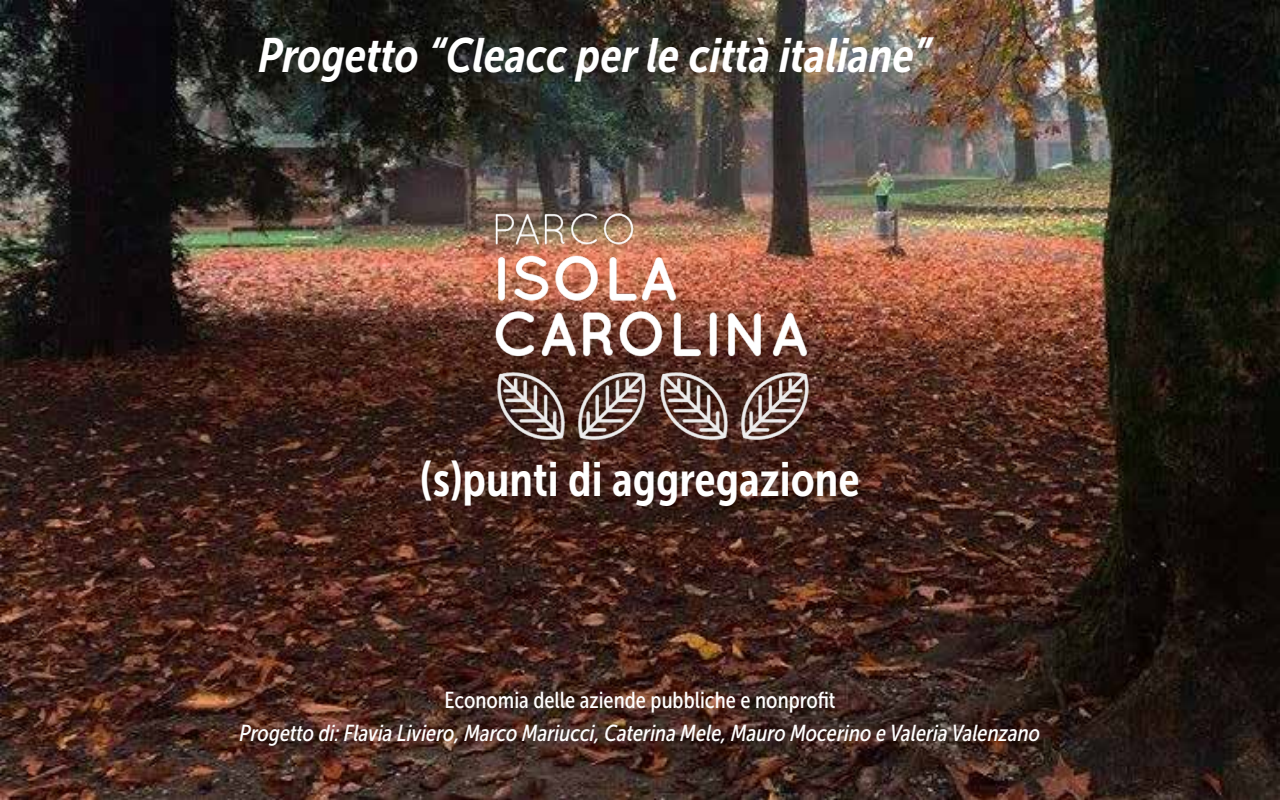
<style>
.page{position:relative;width:1280px;height:800px;background:#fff}
.page>*{position:absolute;margin:0;border:0;box-sizing:border-box;transform-origin:0 0}
.t1{font:italic 48px "Museo Sans Cond 700";color:#fff}
.t2{font:48px "Museo Sans Cond 700";color:#fff}
.t3{font:italic 23px "Museo Sans Cond 500";color:#fff}
.t4{font:23px "Museo Sans Cond 500";color:#fff}
</style>
<div class="page">
<img style="left:0;top:0;width:1280px;height:800px">
<img style="left:447px;top:204px;width:386px;height:255px">
<h1 class="t1" style="left:259px;top:29px;width:674px">Progetto “Cleacc per le città italiane”</h1>
<h1 class="t2" style="left:420px;top:453px;width:441px">(s)punti di aggregazione</h1>
<p class="t4" style="left:445px;top:688px;width:392px">Economia delle aziende pubbliche e nonprofit</p>
<p class="t3" style="left:240px;top:721px;width:802px">Progetto di: Flavia Liviero, Marco Mariucci, Caterina Mele, Mauro Mocerino e Valeria Valenzano</p>
</div>
